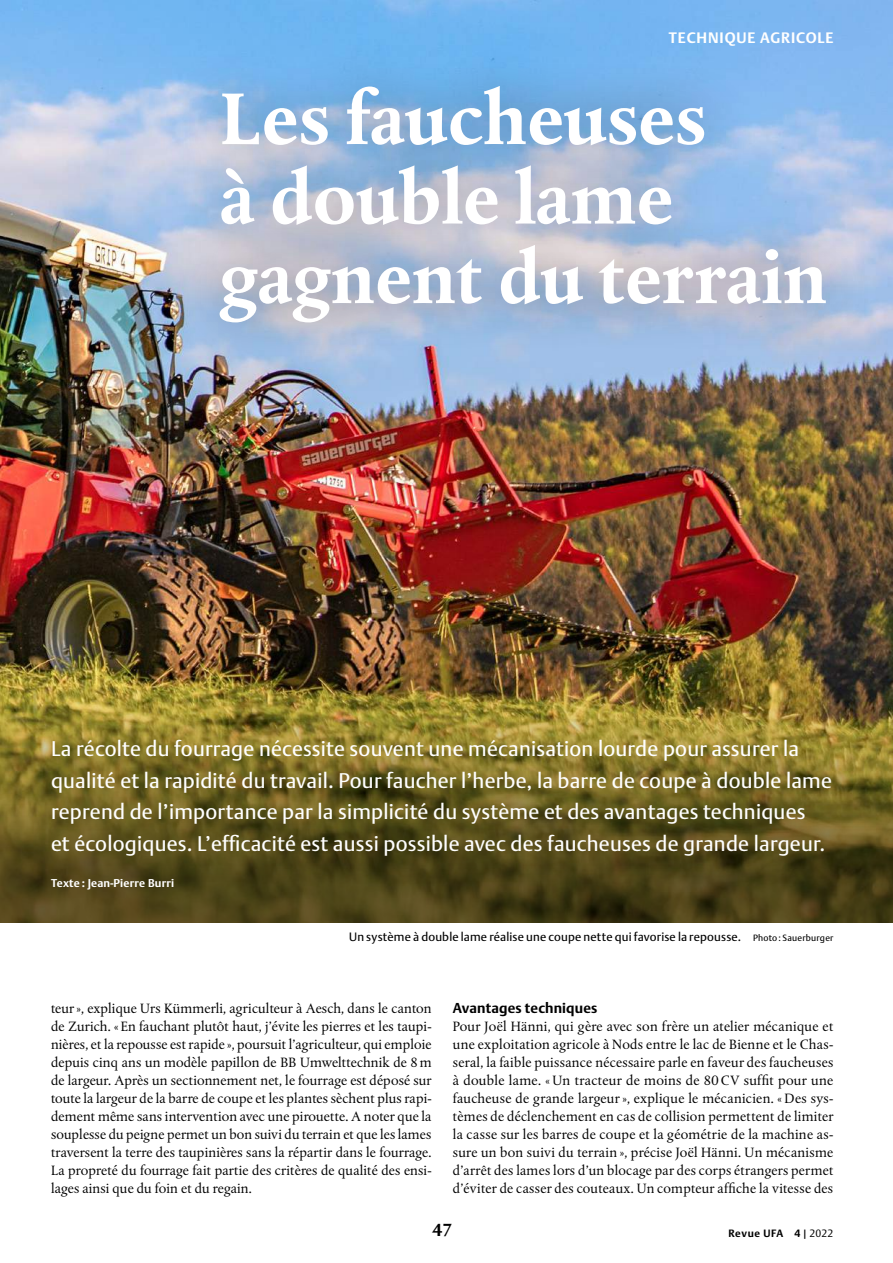
<style>
.page{position:relative;width:893px;height:1263px;background:#fff}
.page>*{position:absolute;margin:0;border:0;box-sizing:border-box;transform-origin:0 0}
.t1{font:700 75px/79.5px "DTL Albertina TOT";color:#fff}
.t2{font:21px/31.5px "DTL Argo TOT";letter-spacing:.01em;color:#fff}
.t3{font:700 18px "DTL Albertina TOT";color:#000}
.t4{font:700 15px "DTL Argo TOT";letter-spacing:.06em;color:#fff}
.t5{font:14.25px/18px "DTL Albertina TOT";letter-spacing:.005em;color:#000;text-align:justify}
.t6{font:700 14.25px "DTL Argo TOT";letter-spacing:.01em;color:#000}
.t7{font:12px "DTL Argo TOT";letter-spacing:.015em;color:#000}
.t8{font:700 11.25px "DTL Argo TOT";letter-spacing:.02em;color:#fff}
.t9{font:700 10.5px "DTL Argo TOT";letter-spacing:.055em;color:#000}
.s1{font-size:9px}
.s2{font-weight:400}
.s3{font-weight:300}
</style>
<div class="page">
<img style="left:0;top:0;width:893px;height:635px">
<img style="left:0;top:635px;width:893px;height:288px">
<div style="left:172px;top:38px;width:701px;height:334px;background:#000;opacity:.42"></div>
<div style="left:19px;top:709px;width:843px;height:179px;background:#000;opacity:.75"></div>
<p class="t4" style="left:669px;top:29px;width:166px">TECHNIQUE AGRICOLE</p>
<h1 class="t1" style="left:220px;top:78px;width:609px">Les faucheuses<br>à double lame gagnent du terrain</h1>
<p class="t2" style="left:51px;top:733px;width:782px">La récolte du fourrage nécessite souvent une mécanisation lourde pour assurer la qualité et la rapidité du travail. Pour faucher l’herbe, la barre de coupe à double lame reprend de l’importance par la simplicité du système et des avantages techniques<br>et écologiques. L’efficacité est aussi possible avec des faucheuses de grande largeur.</p>
<p class="t8" style="left:51px;top:876px;width:125px">Texte : Jean-Pierre Burri</p>
<p class="t7" style="left:349px;top:929px;width:486px">Un système à double lame réalise une coupe nette qui favorise la repousse. <span class="s1">Photo: Sauerburger</span></p>
<p class="t5" style="left:51px;top:999px;width:382px">teur», explique Urs Kümmerli, agriculteur à Aesch, dans le canton de Zurich. « En fauchant plutôt haut, j’évite les pierres et les taupi&shy;nières, et la repousse est rapide », poursuit l’agriculteur, qui emploie depuis cinq ans un modèle papillon de BB Umwelttechnik de 8m de largeur. Après un sectionnement net, le fourrage est déposé sur toute la largeur de la barre de coupe et les plantes sèchent plus rapi&shy;dement même sans intervention avec une pirouette. A noter que la souplesse du peigne permet un bon suivi du terrain et que les lames traversent la terre des taupinières sans la répartir dans le fourrage.<br>La propreté du fourrage fait partie des critères de qualité des ensi&shy;lages ainsi que du foin et du regain.</p>
<p class="t6" style="left:453px;top:999px;width:146px">Avantages techniques</p>
<p class="t5" style="left:453px;top:1017px;width:382px">Pour Joël Hänni, qui gère avec son frère un atelier mécanique et une exploitation agricole à Nods entre le lac de Bienne et le Chas&shy;seral, la faible puissance nécessaire parle en faveur des faucheuses à double lame. «Un tracteur de moins de 80 CV suffit pour une faucheuse de grande largeur», explique le mécanicien. « Des sys&shy;tèmes de déclenchement en cas de collision permettent de limiter la casse sur les barres de coupe et la géométrie de la machine as&shy;sure un bon suivi du terrain », précise Joël Hänni. Un mécanisme d’arrêt des lames lors d’un blocage par des corps étrangers permet d’éviter de casser des couteaux. Un compteur affiche la vitesse des</p>
<p class="t3" style="left:432px;top:1218px;width:22px">47</p>
<p class="t9" style="left:728px;top:1227px;width:106px">Revue UFA 4 <span class="s2">|</span> <span class="s3">2022</span></p>
</div>
